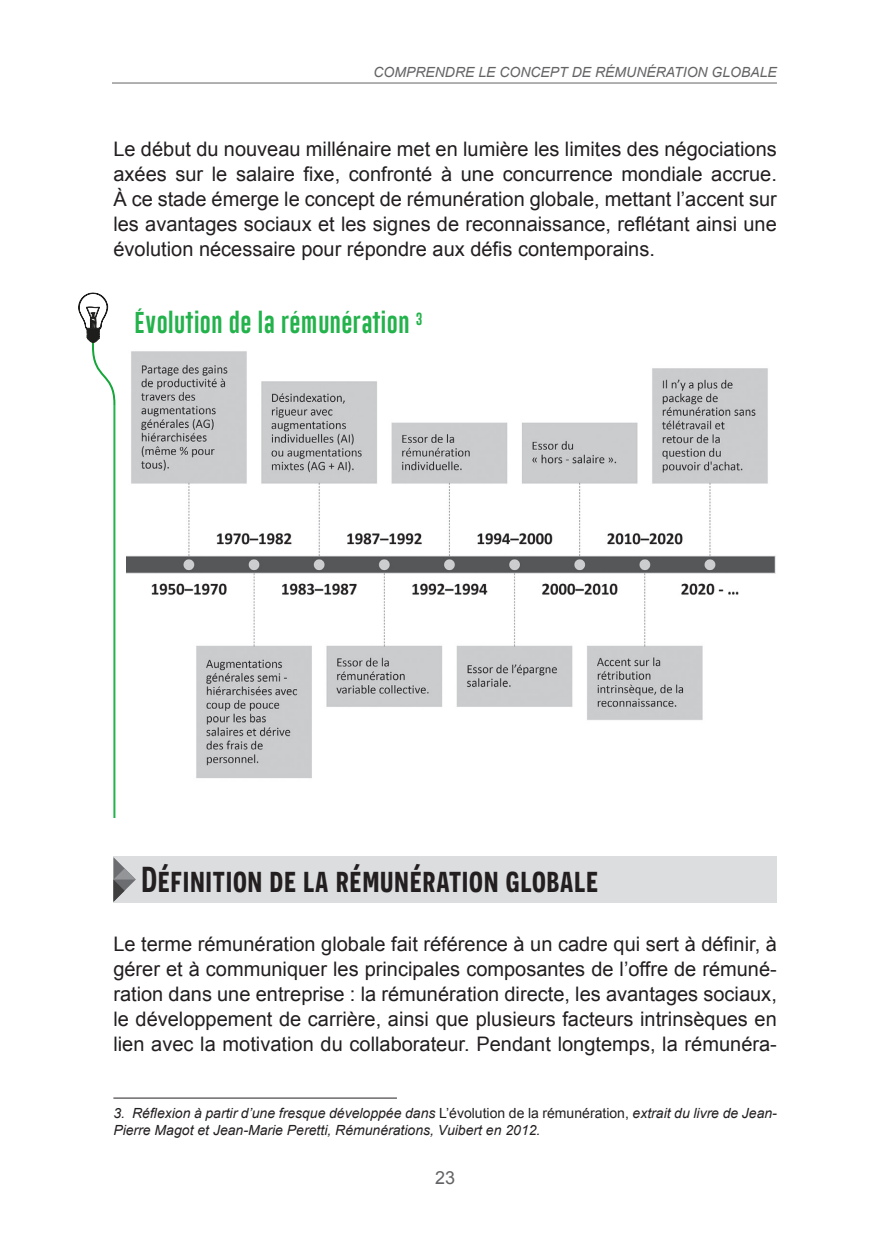
<style>
.page{position:relative;width:879px;height:1248px;background:#fff}
.page>*{position:absolute;margin:0;border:0;box-sizing:border-box;transform-origin:0 0}
._02-Sous-titre_CHAPITRE{font:600 36px "Novecentosanscondensed";letter-spacing:.02em;color:#231f20}
.Titre_filet_ampoule{font:22px "Gobold Lowplus";letter-spacing:.02em;color:#23b24b}
.Texte_courant{font:20px/25px "Arial";color:#231f20;text-align:justify}
.t1{font:18px "Arial";color:#636366}
.Note_de_bas_de_page{font:italic 14px/16.8px "Arial";color:#231f20}
.t2{font:italic 14px "Arial";color:#636366}
.s1{font-style:normal}
</style>
<div class="page">
<hr style="left:112px;top:82px;width:665px;height:1px;background:#636366">
<hr style="left:113px;top:292px;width:2px;height:525px;background:#23b24b">
<img style="left:126px;top:351px;width:650px;height:427px">
<div style="left:113px;top:855px;width:664px;height:46px;background:#dcdddf"></div>
<hr style="left:113px;top:1097px;width:284px;height:1px;background:#231f20">
<svg style="left:78px;top:292px;width:38px;height:112px"></svg>
<svg style="left:113px;top:857px;width:23px;height:44px"></svg>
<p class="t2" style="left:373px;top:63px;width:405px">COMPRENDRE LE CONCEPT DE RÉMUNÉRATION GLOBALE</p>
<p class="Texte_courant" style="left:113px;top:137px;width:665px">Le début du nouveau millénaire met en lumière les limites des négociations axées sur le salaire fixe, confronté à une concurrence mondiale accrue.<br>À ce stade émerge le concept de rémunération globale, mettant l’accent sur les avantages sociaux et les signes de reconnaissance, reflétant ainsi une évolution nécessaire pour répondre aux défis contemporains.</p>
<p class="Titre_filet_ampoule" style="left:134px;top:308px;width:290px">Évolution de la rémunération <sup>3</sup></p>
<p class="_02-Sous-titre_CHAPITRE" style="left:141px;top:858px;width:458px">Définition de la rémunération globale</p>
<p class="Texte_courant" style="left:113px;top:931px;width:665px;text-align:left">Le terme rémunération globale fait référence à un cadre qui sert à définir, à gérer et à communiquer les principales composantes de l’offre de rémuné&shy;ration dans une entreprise : la rémunération directe, les avantages sociaux, le développement de carrière, ainsi que plusieurs facteurs intrinsèques en lien avec la motivation du collaborateur. Pendant longtemps, la rémunéra-</p>
<p class="Note_de_bas_de_page" style="left:113px;top:1104px;width:665px">3. Réflexion à partir d’une fresque développée dans <span class="s1">L’évolution de la rémunération,</span> extrait du livre de Jean-<br>Pierre Magot et Jean-Marie Peretti, Rémunérations, Vuibert en 2012.</p>
<p class="t1" style="left:435px;top:1165px;width:22px">23</p>
</div>
